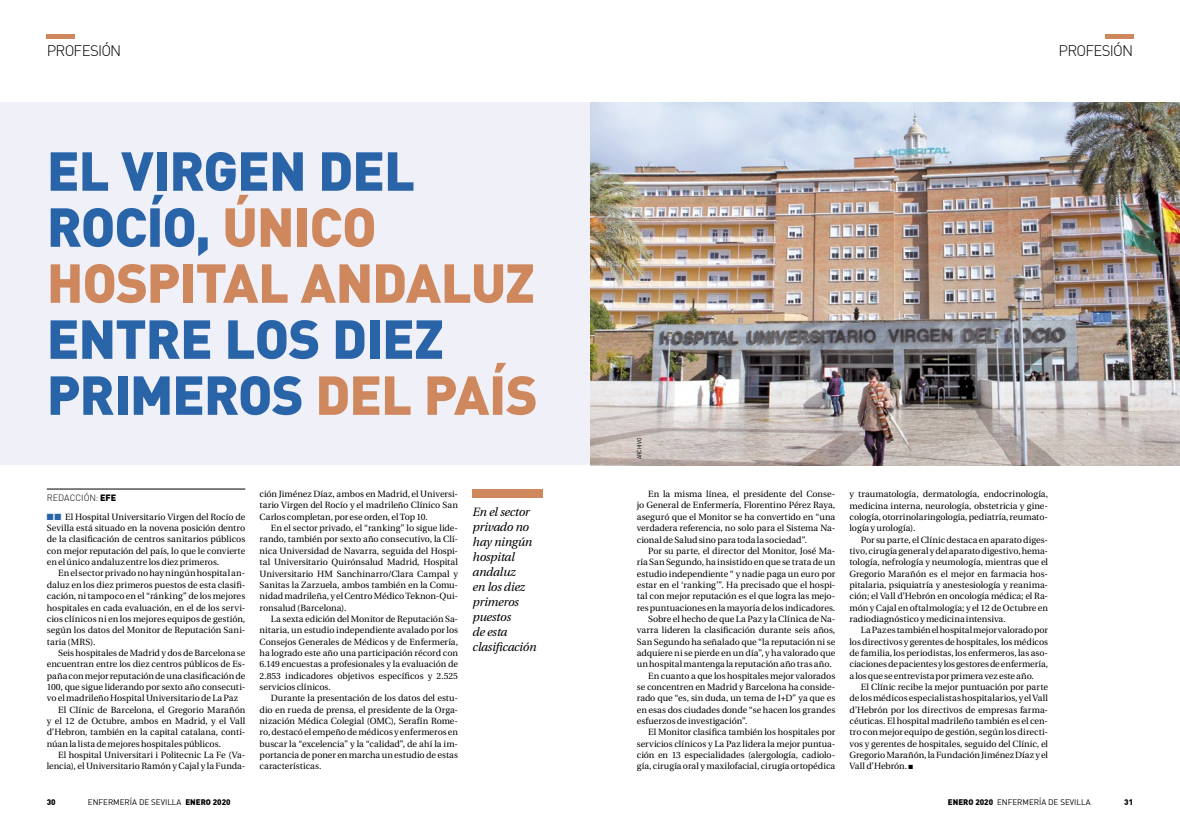
<style>
.page{position:relative;width:1180px;height:828px;background:#fff}
.page>*{position:absolute;margin:0;border:0;box-sizing:border-box;transform-origin:0 0}
.t1{font:900 54px/56px "DIN";letter-spacing:-.02em;color:#cf875e}
.t2{font:900 54px/56px "DIN";letter-spacing:-.02em;color:#2964a9}
.t3{font:300 15px "DIN";letter-spacing:-.05em;color:#000}
.t4{font:italic 12px/15px "Utopia";letter-spacing:-.02em;color:#000}
.t5{font:9px/11.3px "Utopia";letter-spacing:-.005em;color:#000;text-align:justify}
.t6{font:300 9px "DIN";color:#000}
.t7{font:8px "DIN";color:#000}
.t8{font:900 8px "DIN";color:#000}
.t9{font:6px "DIN";letter-spacing:-.015em;color:#000;scale:.9 1}
.s1{color:#2964a9}
.s2{font-weight:900}
</style>
<div class="page">
<hr style="left:47px;top:489px;width:198px;height:1px;background:#000">
<img style="left:590px;top:102px;width:589px;height:363px">
<div style="left:0;top:102px;width:590px;height:363px;background:#f0f1f8"></div>
<div style="left:472px;top:489px;width:71px;height:8px;background:#cf875e"></div>
<hr style="left:47px;top:34px;width:28px;height:4px;background:#cf875e">
<hr style="left:1104px;top:34px;width:28px;height:4px;background:#cf875e">
<h2 class="t3" style="left:47px;top:42px;width:76px">PROFESIÓN</h2>
<h2 class="t3" style="left:1058px;top:42px;width:76px">PROFESIÓN</h2>
<h1 class="t1" style="left:47px;top:140px;width:486px"><span class="s1">EL VIRGEN DEL<br>ROCÍO,</span> ÚNICO<br>HOSPITAL ANDALUZ</h1>
<h1 class="t2" style="left:47px;top:308px;width:365px">ENTRE LOS DIEZ<br>PRIMERO</h1>
<h1 class="t1" style="left:272px;top:364px;width:268px"><span class="s1">S</span> DEL PAÍS</h1>
<p class="t6" style="left:47px;top:492px;width:71px">REDACCIÓN: <span class="s2">EFE</span></p>
<p class="t5" style="left:47px;top:511px;width:200px"><span class="s1">■■</span> El Hospital Universitario Virgen del Rocío de Sevilla está situado en la novena posición dentro de la clasificación de centros sanitarios públicos con mejor reputación del país, lo que le convierte en el único andaluz entre los diez primeros.</p>
<p class="t5" style="left:47px;top:568px;width:200px;text-indent:11px">En el sector privado no hay ningún hospital an&shy;daluz en los diez primeros puestos de esta clasifi&shy;cación, ni tampoco en el “ránking” de los mejores hospitales en cada evaluación, en el de los servi&shy;cios clínicos ni en los mejores equipos de gestión, según los datos del Monitor de Reputación Sani&shy;taria (MRS).</p>
<p class="t5" style="left:58px;top:647px;width:189px">Seis hospitales de Madrid y dos de Barcelona se</p>
<p class="t5" style="left:47px;top:658px;width:200px">encuentran entre los diez centros públicos de Es-</p>
<p class="t5" style="left:47px;top:670px;width:200px">paña con mejor reputación de una clasificación de</p>
<p class="t5" style="left:47px;top:681px;width:200px">100, que sigue liderando por sexto año consecuti-</p>
<p class="t5" style="left:47px;top:692px;width:193px">vo el madrileño Hospital Universitario de La Paz</p>
<p class="t5" style="left:58px;top:704px;width:189px">El Clínic de Barcelona, el Gregorio Marañón</p>
<p class="t5" style="left:47px;top:715px;width:200px">y el 12 de Octubre, ambos en Madrid, y el Vall</p>
<p class="t5" style="left:47px;top:726px;width:200px">d’Hebron, también en la capital catalana, conti-</p>
<p class="t5" style="left:47px;top:738px;width:176px">núan la lista de mejores hospitales públicos.</p>
<p class="t5" style="left:58px;top:749px;width:189px">El hospital Universitari i Politecnic La Fe (Va-</p>
<p class="t5" style="left:47px;top:761px;width:200px">lencia), el Universitario Ramón y Cajal y la Funda-</p>
<p class="t5" style="left:259px;top:488px;width:200px">ción Jiménez Díaz, ambos en Madrid, el Universi&shy;tario Virgen del Rocío y el madrileño Clínico San Carlos completan, por ese orden, el Top 10.</p>
<p class="t5" style="left:259px;top:522px;width:200px;text-indent:11px">En el sector privado, el “ranking” lo sigue lide&shy;rando, también por sexto año consecutivo, la Clí&shy;nica Universidad de Navarra, seguida del Hospi&shy;tal Universitario Quirónsalud Madrid, Hospital Universitario HM Sanchinarro/Clara Campal y Sanitas la Zarzuela, ambos también en la Comu&shy;nidad madrileña, y el Centro Médico Teknon-Qui&shy;ronsalud (Barcelona).</p>
<p class="t5" style="left:259px;top:613px;width:200px;text-indent:11px">La sexta edición del Monitor de Reputación Sa&shy;nitaria, un estudio independiente avalado por los Consejos Generales de Médicos y de Enfermería, ha logrado este año una participación récord con 6.149 encuestas a profesionales y la evaluación de 2.853 indicadores objetivos específicos y 2.525 servicios clínicos.</p>
<p class="t5" style="left:259px;top:693px;width:200px;text-indent:11px">Durante la presentación de los datos del estu&shy;dio en rueda de prensa, el presidente de la Orga&shy;nización Médica Colegial (OMC), Serafín Rome&shy;ro, destacó el empeño de médicos y enfermeros en buscar la “excelencia” y la “calidad”, de ahí la im&shy;portancia de poner en marcha un estudio de estas características.</p>
<h3 class="t4" style="left:472px;top:504px;width:65px">En el sector privado no hay ningún hospital andaluz<br>en los diez primeros puestos<br>de esta clasificación</h3>
<p class="t9" style="left:635px;top:459px;width:25px;rotate:-90deg">ARCHIVO</p>
<p class="t5" style="left:636px;top:488px;width:200px;text-indent:11px">En la misma línea, el presidente del Conse&shy;jo General de Enfermería, Florentino Pérez Raya, aseguró que el Monitor se ha convertido en “una verdadera referencia, no solo para el Sistema Na&shy;cional de Salud sino para toda la sociedad”.</p>
<p class="t5" style="left:648px;top:545px;width:189px">Por su parte, el director del Monitor, José Ma-</p>
<p class="t5" style="left:636px;top:556px;width:200px">ría San Segundo, ha insistido en que se trata de un</p>
<p class="t5" style="left:636px;top:568px;width:200px">estudio independiente “ y nadie paga un euro por</p>
<p class="t5" style="left:636px;top:579px;width:200px">estar en el ‘ranking’”. Ha precisado que el hospi-</p>
<p class="t5" style="left:636px;top:590px;width:200px">tal con mejor reputación es el que logra las mejo-</p>
<p class="t5" style="left:636px;top:602px;width:200px">res puntuaciones en la mayoría de los indicadores.</p>
<p class="t5" style="left:648px;top:613px;width:189px">Sobre el hecho de que La Paz y la Clínica de Na-</p>
<p class="t5" style="left:636px;top:625px;width:200px">varra lideren la clasificación durante seis años,</p>
<p class="t5" style="left:636px;top:636px;width:200px">San Segundo ha señalado que “la reputación ni se</p>
<p class="t5" style="left:636px;top:647px;width:200px">adquiere ni se pierde en un día”, y ha valorado que</p>
<p class="t5" style="left:636px;top:659px;width:196px">un hospital mantenga la reputación año tras año.</p>
<p class="t5" style="left:648px;top:670px;width:189px">En cuanto a que los hospitales mejor valorados</p>
<p class="t5" style="left:636px;top:681px;width:200px">se concentren en Madrid y Barcelona ha conside-</p>
<p class="t5" style="left:636px;top:693px;width:200px">rado que “es, sin duda, un tema de I+D” ya que es</p>
<p class="t5" style="left:636px;top:704px;width:200px">en esas dos ciudades donde “se hacen los grandes</p>
<p class="t5" style="left:636px;top:715px;width:112px">esfuerzos de investigación”.</p>
<p class="t5" style="left:648px;top:727px;width:189px">El Monitor clasifica también los hospitales por</p>
<p class="t5" style="left:636px;top:738px;width:200px">servicios clínicos y La Paz lidera la mejor puntua-</p>
<p class="t5" style="left:636px;top:749px;width:200px">ción en 13 especialidades (alergología, cadiolo-</p>
<p class="t5" style="left:636px;top:761px;width:200px">gía, cirugía oral y maxilofacial, cirugía ortopédica</p>
<p class="t5" style="left:849px;top:488px;width:200px">y traumatología, dermatología, endocrinología, medicina interna, neurología, obstetricia y gine&shy;cología, otorrinolaringología, pediatría, reumato&shy;logía y urología).</p>
<p class="t5" style="left:849px;top:534px;width:200px;text-indent:11px">Por su parte, el Clínic destaca en aparato diges&shy;tivo, cirugía general y del aparato digestivo, hema&shy;tología, nefrología y neumología, mientras que el Gregorio Marañón es el mejor en farmacia hos&shy;pitalaria, psiquiatría y anestesiología y reanima&shy;ción; el Vall d’Hebrón en oncología médica; el Ra&shy;món y Cajal en oftalmología; y el 12 de Octubre en radiodiagnóstico y medicina intensiva.</p>
<p class="t5" style="left:849px;top:625px;width:200px;text-indent:11px">La Paz es también el hospital mejor valorado por los directivos y gerentes de hospitales, los médicos de familia, los periodistas, los enfermeros, las aso&shy;ciaciones de pacientes y los gestores de enfermería, a los que se entrevista por primera vez este año.</p>
<p class="t5" style="left:849px;top:681px;width:200px;text-indent:11px">El Clínic recibe la mejor puntuación por parte de los médicos especialistas hospitalarios, y el Vall d’Hebrón por los directivos de empresas farma&shy;céuticas. El hospital madrileño también es el cen&shy;tro con mejor equipo de gestión, según los directi&shy;vos y gerentes de hospitales, seguido del Clínic, el Gregorio Marañón, la Fundación Jiménez Díaz y el Vall d’Hebrón. ■</p>
<p class="t8" style="left:47px;top:797px;width:10px">30</p>
<p class="t7" style="left:88px;top:797px;width:144px">ENFERMERÍA DE SEVILLA <span class="s2">ENERO 2020</span></p>
<p class="t7" style="left:947px;top:797px;width:144px"><span class="s2">ENERO 2020</span> ENFERMERÍA DE SEVILLA</p>
<p class="t8" style="left:1124px;top:797px;width:10px">31</p>
</div>
